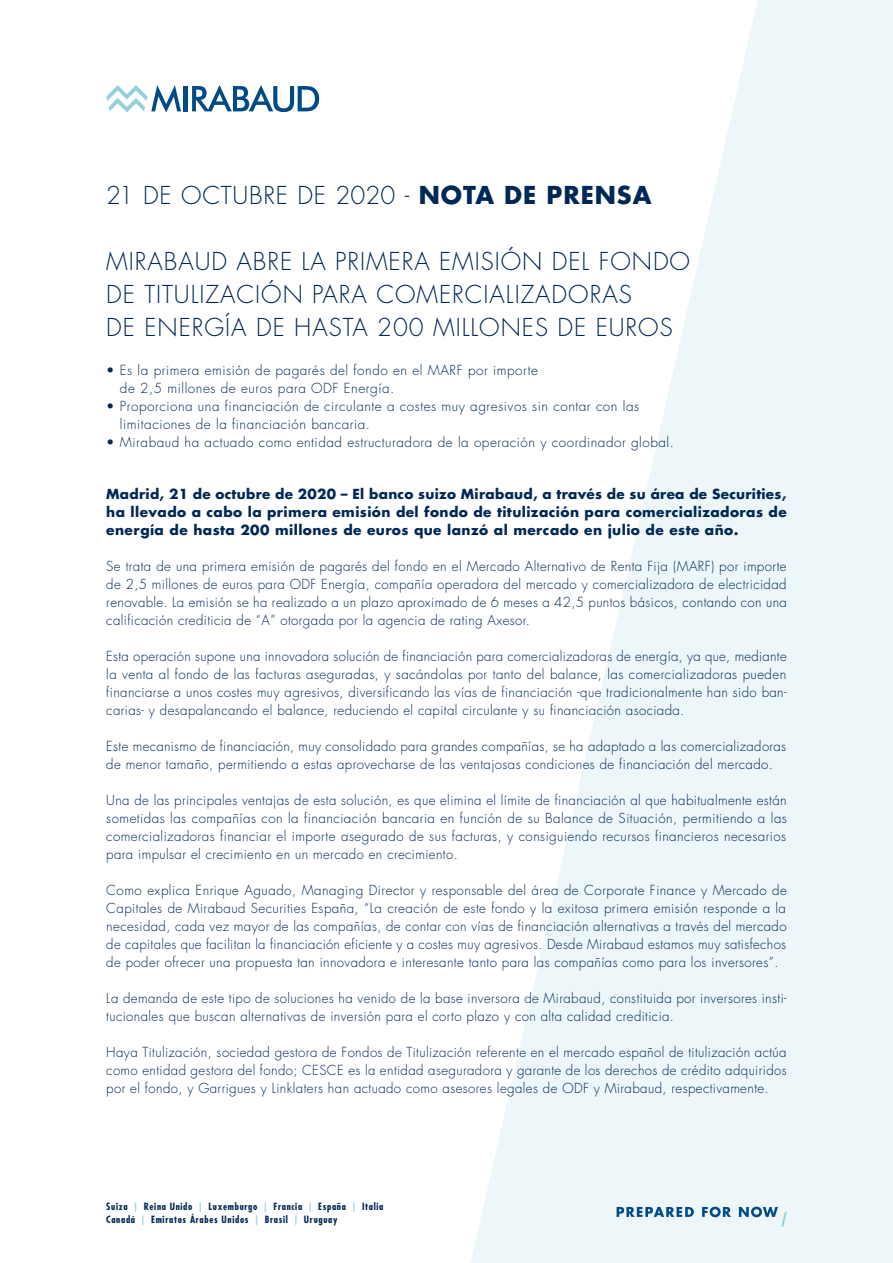
<style>
.page{position:relative;width:893px;height:1263px;background:#fff}
.page>*{position:absolute;margin:0;border:0;box-sizing:border-box;transform-origin:0 0}
.Titre{font:300 24px/33px "Futura Std";letter-spacing:.04em;color:#002855}
.Texte_courant{font:300 13.5px/18px "Futura Std";letter-spacing:.03em;color:#002855;text-align:justify}
.Titre-2{font:300 13.5px/18px "Futura Std";letter-spacing:.04em;color:#002855}
.Texte_courant-2{font:700 13.5px/18px "Futura Std";letter-spacing:.03em;color:#002855;text-align:justify}
.t1{font:700 condensed 9.75px/13.5px "Futura Std";letter-spacing:.07em;color:#002855}
.s1{font-weight:700}
.s2{color:#95d1dd}
</style>
<div class="page">
<svg style="left:471px;top:0;width:422px;height:1263px;fill:#edf6f8"></svg>
<svg style="left:617px;top:1206px;width:170px;height:21px;background:#b7cfde"></svg>
<hr style="left:183px;top:86px;width:4px;height:25px;background:#004a87">
<svg style="left:192px;top:85px;width:127px;height:27px"></svg>
<svg style="left:106px;top:85px;width:75px;height:27px"></svg>
<p class="Titre" style="left:106px;top:179px;width:547px">21 DE OCTUBRE DE 2020 - <span class="s1">NOTA DE PRENSA</span></p>
<p class="Titre" style="left:106px;top:245px;width:585px">MIRABAUD ABRE LA PRIMERA EMISIÓN DEL FONDO<br>DE TITULIZACIÓN PARA COMERCIALIZADORAS<br>DE ENERGÍA DE HASTA 200 MILLONES DE EUROS</p>
<p class="Titre-2" style="left:120px;top:361px;width:419px;text-indent:-14px">• Es la primera emisión de pagarés del fondo en el MARF por importe de 2,5 millones de euros para ODF Energía.</p>
<p class="Titre-2" style="left:120px;top:397px;width:521px;text-indent:-14px">• Proporciona una financiación de circulante a costes muy agresivos sin contar con las limitaciones de la financiación bancaria.</p>
<p class="Titre-2" style="left:106px;top:433px;width:569px">• Mirabaud ha actuado como entidad estructuradora de la operación y coordinador global.</p>
<p class="Texte_courant-2" style="left:106px;top:485px;width:682px">Madrid, 21 de octubre de 2020 – El banco suizo Mirabaud, a través de su área de Securities, ha llevado a cabo la primera emisión del fondo de titulización para comercializadoras de energía de hasta 200 millones de euros que lanzó al mercado en julio de este año.</p>
<p class="Texte_courant" style="left:106px;top:558px;width:682px">Se trata de una primera emisión de pagarés del fondo en el Mercado Alternativo de Renta Fija (MARF) por importe de 2,5 millones de euros para ODF Energía, compañía operadora del mercado y comercializadora de electricidad renovable. La emisión se ha realizado a un plazo aproximado de 6 meses a 42,5 puntos básicos, contando con una calificación crediticia de “A” otorgada por la agencia de rating Axesor.</p>
<p class="Texte_courant" style="left:106px;top:648px;width:682px">Esta operación supone una innovadora solución de financiación para comercializadoras de energía, ya que, mediante la venta al fondo de las facturas aseguradas, y sacándolas por tanto del balance, las comercializadoras pueden financiarse a unos costes muy agresivos, diversificando las vías de financiación -que tradicionalmente han sido ban&shy;carias- y desapalancando el balance, reduciendo el capital circulante y su financiación asociada.</p>
<p class="Texte_courant" style="left:106px;top:738px;width:681px">Este mecanismo de financiación, muy consolidado para grandes compañías, se ha adaptado a las comercializadoras de menor tamaño, permitiendo a estas aprovecharse de las ventajosas condiciones de financiación del mercado.</p>
<p class="Texte_courant" style="left:106px;top:792px;width:682px">Una de las principales ventajas de esta solución, es que elimina el límite de financiación al que habitualmente están sometidas las compañías con la financiación bancaria en función de su Balance de Situación, permitiendo a las comercializadoras financiar el importe asegurado de sus facturas, y consiguiendo recursos financieros necesarios para impulsar el crecimiento en un mercado en crecimiento.</p>
<p class="Texte_courant" style="left:106px;top:882px;width:682px">Como explica Enrique Aguado, Managing Director y responsable del área de Corporate Finance y Mercado de Capitales de Mirabaud Securities España, “La creación de este fondo y la exitosa primera emisión responde a la necesidad, cada vez mayor de las compañías, de contar con vías de financiación alternativas a través del mercado de capitales que facilitan la financiación eficiente y a costes muy agresivos. Desde Mirabaud estamos muy satisfechos de poder ofrecer una propuesta tan innovadora e interesante tanto para las compañías como para los inversores”.</p>
<p class="Texte_courant" style="left:106px;top:990px;width:682px">La demanda de este tipo de soluciones ha venido de la base inversora de Mirabaud, constituida por inversores insti&shy;tucionales que buscan alternativas de inversión para el corto plazo y con alta calidad crediticia.</p>
<p class="Texte_courant" style="left:106px;top:1044px;width:682px">Haya Titulización, sociedad gestora de Fondos de Titulización referente en el mercado español de titulización actúa como entidad gestora del fondo; CESCE es la entidad aseguradora y garante de los derechos de crédito adquiridos por el fondo, y Garrigues y Linklaters han actuado como asesores legales de ODF y Mirabaud, respectivamente.</p>
<p class="t1" style="left:106px;top:1199px;width:279px">Suiza <span class="s2">|</span> Reina Unido <span class="s2">|</span> Luxemburgo <span class="s2">|</span> Francia <span class="s2">|</span> España <span class="s2">|</span> Italia<br>Canadá <span class="s2">|</span> Emiratos Árabes Unidos <span class="s2">|</span> Brasil <span class="s2">|</span> Uruguay</p>
</div>
